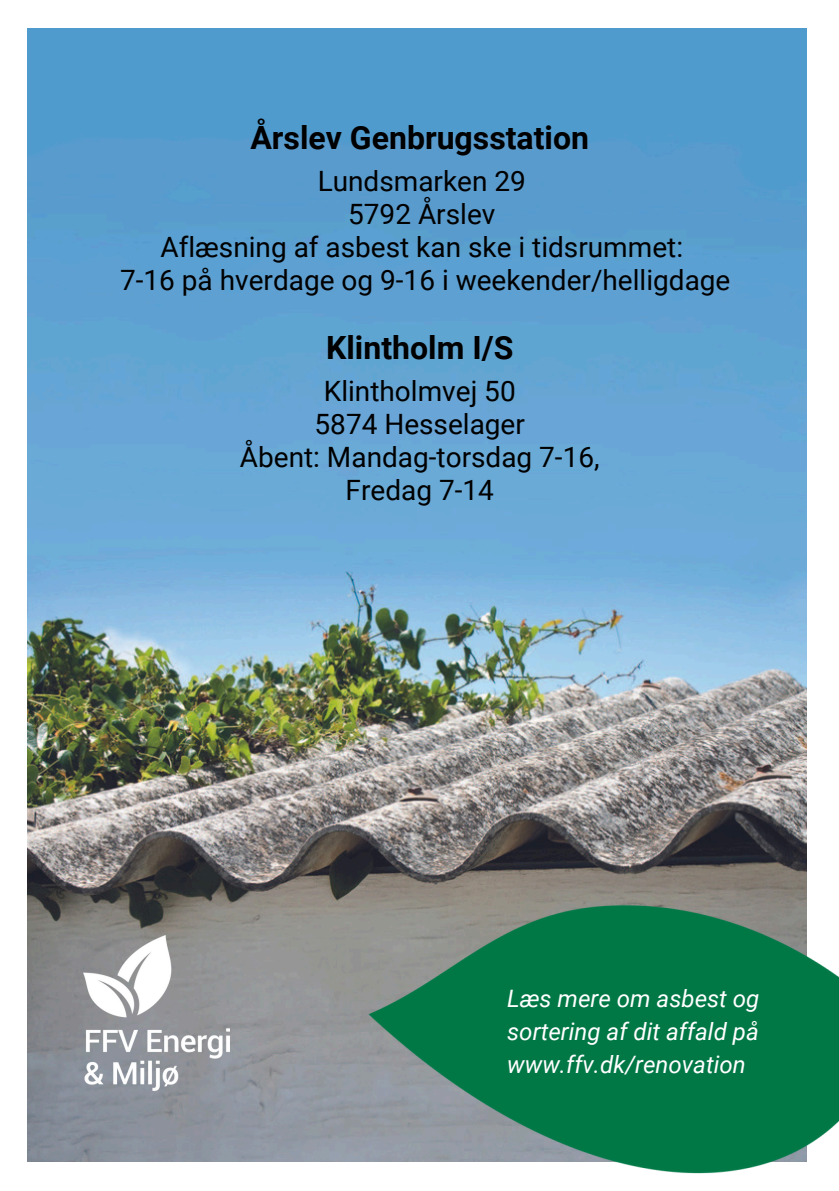
<style>
.page{position:relative;width:839px;height:1191px;background:#fff}
.page>*{position:absolute;margin:0;border:0;box-sizing:border-box;transform-origin:0 0}
.t1{font:700 32px "Roboto";color:#000}
.t2{font:28px/33px "Roboto";color:#000;text-align:center}
.t3{font:italic 24px/33px "Roboto";color:#fff;text-align:justify}
</style>
<div class="page">
<img style="left:28px;top:29px;width:778px;height:1132px">
<img style="left:84px;top:936px;width:145px;height:154px">
<img style="left:277px;top:777px;width:561px;height:397px">
<h1 class="t1" style="left:250px;top:119px;width:340px">Årslev Genbrugsstation</h1>
<h2 class="t2" style="left:120px;top:165px;width:612px">Lundsmarken 29<br>5792 Årslev<br>Aflæsning af asbest kan ske i tidsrummet:<br>7-16 på hverdage og 9-16 i weekender/helligdage</h2>
<p class="t1" style="left:326px;top:329px;width:189px">Klintholm I/S</p>
<p class="t2" style="left:240px;top:375px;width:361px">Klintholmvej 50<br>5874 Hesselager<br>Åbent: Mandag-torsdag 7-16,<br>Fredag 7-14</p>
<p class="t3" style="left:507px;top:983px;width:254px">Læs mere om asbest og sortering af dit affald på www.ffv.dk/renovation</p>
</div>
